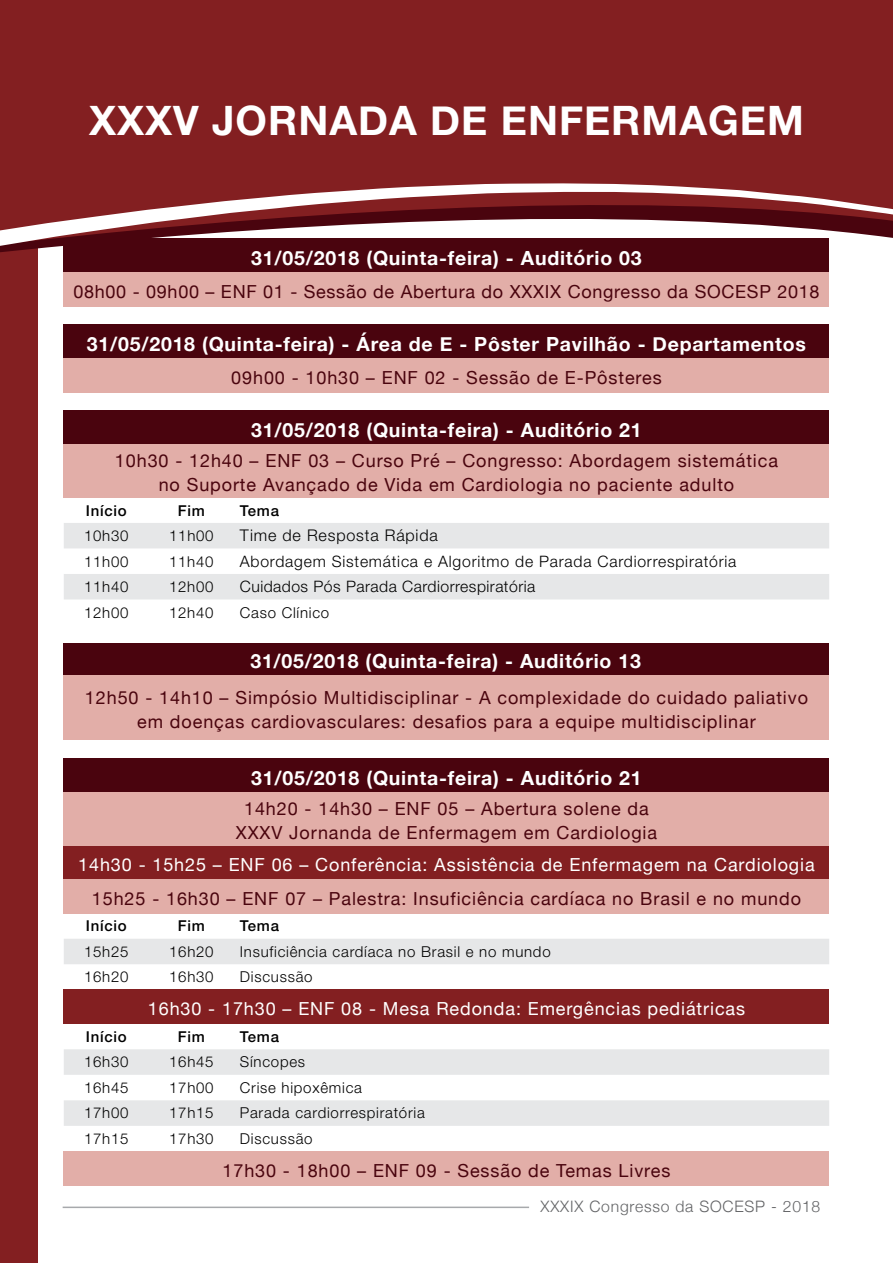
<style>
.page{position:relative;width:893px;height:1263px;background:#fff}
.page>*{position:absolute;margin:0;border:0;box-sizing:border-box;transform-origin:0 0}
.t1{font:700 40.5px "Helvetica Neue";letter-spacing:.025em;color:#fff}
.t2{font:700 19.5px "Helvetica Neue";letter-spacing:.04em;color:#fff}
.t3{font:18px/24px "Helvetica Neue";letter-spacing:.05em;color:#4a040e;text-align:center}
.t4{font:18px "Helvetica Neue";letter-spacing:.05em;color:#fff}
.t5{font:300 16.2px "Helvetica Neue LT Std";letter-spacing:.05em;color:#000}
.t6{font:300 15.75px "Helvetica Neue LT Std";letter-spacing:.05em;color:#000}
.t7{font:300 15.75px "Helvetica Neue LT Std";letter-spacing:.03em;color:#000}
.t8{font:300 15.75px "Helvetica Neue";letter-spacing:.05em;color:#636466}
.t9{font:300 15px "Helvetica Neue LT Std";letter-spacing:.05em;color:#000}
.t10{font:500 15px "Helvetica Neue LT Std";letter-spacing:.05em;color:#000}
</style>
<div class="page">
<hr style="left:63px;top:1206px;width:466px;height:2px;background:#a7a9ac">
<div style="left:0;top:0;width:38px;height:1263px;background:#831f21"></div>
<div style="left:38px;top:0;width:855px;height:183px;background:#831f21"></div>
<svg style="left:0;top:183px;width:893px;height:70px"></svg>
<div style="left:64px;top:238px;width:765px;height:34px;background:#4a040e"></div>
<div style="left:64px;top:272px;width:765px;height:34px;background:#e2aea8"></div>
<div style="left:64px;top:324px;width:765px;height:34px;background:#4a040e"></div>
<div style="left:64px;top:358px;width:765px;height:34px;background:#e2aea8"></div>
<div style="left:64px;top:410px;width:765px;height:34px;background:#4a040e"></div>
<div style="left:64px;top:444px;width:765px;height:53px;background:#e2aea8"></div>
<svg style="left:64px;top:523px;width:765px;height:76px;fill:#e6e7e8"></svg>
<div style="left:64px;top:758px;width:765px;height:34px;background:#4a040e"></div>
<div style="left:64px;top:845px;width:765px;height:34px;background:#831f21"></div>
<div style="left:64px;top:879px;width:765px;height:34px;background:#e2aea8"></div>
<div style="left:64px;top:792px;width:765px;height:53px;background:#e2aea8"></div>
<div style="left:64px;top:1151px;width:765px;height:34px;background:#e2aea8"></div>
<div style="left:64px;top:990px;width:765px;height:34px;background:#831f21"></div>
<svg style="left:64px;top:1049px;width:765px;height:77px;fill:#e6e7e8"></svg>
<div style="left:64px;top:939px;width:765px;height:25px;background:#e6e7e8"></div>
<div style="left:64px;top:674px;width:765px;height:66px;background:#e2aea8"></div>
<div style="left:63px;top:643px;width:765px;height:31px;background:#4a040e"></div>
<h1 class="t1" style="left:89px;top:89px;width:716px">XXXV JORNADA DE ENFERMAGEM</h1>
<p class="t2" style="left:251px;top:242px;width:392px">31/05/2018 (Quinta-feira) - Auditório 03</p>
<p class="t3" style="left:73px;top:280px;width:748px">08h00 - 09h00 – ENF 01 - Sessão de Abertura do XXXIX Congresso da SOCESP 2018</p>
<p class="t2" style="left:87px;top:328px;width:721px">31/05/2018 (Quinta-feira) - Área de E - Pôster Pavilhão - Departamentos</p>
<p class="t3" style="left:231px;top:366px;width:432px">09h00 - 10h30 – ENF 02 - Sessão de E-Pôsteres</p>
<p class="t2" style="left:251px;top:414px;width:392px">31/05/2018 (Quinta-feira) - Auditório 21</p>
<p class="t3" style="left:115px;top:450px;width:665px">10h30 - 12h40 – ENF 03 – Curso Pré – Congresso: Abordagem sistemática no Suporte Avançado de Vida em Cardiologia no paciente adulto</p>
<p class="t10" style="left:86px;top:501px;width:42px">Início</p>
<p class="t10" style="left:178px;top:501px;width:29px">Fim</p>
<p class="t10" style="left:240px;top:501px;width:41px">Tema</p>
<p class="t9" style="left:84px;top:526px;width:46px">10h30</p>
<p class="t9" style="left:169px;top:526px;width:46px">11h00</p>
<p class="t5" style="left:240px;top:526px;width:199px">Time de Resposta Rápida</p>
<p class="t9" style="left:84px;top:552px;width:46px">11h00</p>
<p class="t9" style="left:169px;top:552px;width:46px">11h40</p>
<p class="t6" style="left:240px;top:552px;width:498px">Abordagem Sistemática e Algoritmo de Parada Cardiorrespiratória</p>
<p class="t9" style="left:84px;top:578px;width:46px">11h40</p>
<p class="t9" style="left:169px;top:578px;width:46px">12h00</p>
<p class="t7" style="left:240px;top:577px;width:297px">Cuidados Pós Parada Cardiorrespiratória</p>
<p class="t9" style="left:84px;top:603px;width:46px">12h00</p>
<p class="t9" style="left:169px;top:603px;width:46px">12h40</p>
<p class="t9" style="left:240px;top:603px;width:91px">Caso Clínico</p>
<p class="t2" style="left:250px;top:646px;width:392px">31/05/2018 (Quinta-feira) - Auditório 13</p>
<p class="t3" style="left:85px;top:686px;width:725px">12h50 - 14h10 – Simpósio Multidisciplinar - A complexidade do cuidado paliativo em doenças cardiovasculares: desafios para a equipe multidisciplinar</p>
<p class="t2" style="left:251px;top:762px;width:392px">31/05/2018 (Quinta-feira) - Auditório 21</p>
<p class="t3" style="left:236px;top:798px;width:423px">14h20 - 14h30 – ENF 05 – Abertura solene da<br>XXXV Jornanda de Enfermagem em Cardiologia</p>
<p class="t4" style="left:78px;top:851px;width:738px">14h30 - 15h25 – ENF 06 – Conferência: Assistência de Enfermagem na Cardiologia</p>
<p class="t3" style="left:92px;top:887px;width:711px">15h25 - 16h30 – ENF 07 – Palestra: Insuficiência cardíaca no Brasil e no mundo</p>
<p class="t10" style="left:86px;top:917px;width:42px">Início</p>
<p class="t10" style="left:178px;top:917px;width:29px">Fim</p>
<p class="t10" style="left:240px;top:917px;width:41px">Tema</p>
<p class="t9" style="left:84px;top:942px;width:46px">15h25</p>
<p class="t9" style="left:169px;top:942px;width:46px">16h20</p>
<p class="t9" style="left:240px;top:942px;width:312px">Insuficiência cardíaca no Brasil e no mundo</p>
<p class="t9" style="left:84px;top:968px;width:46px">16h20</p>
<p class="t9" style="left:169px;top:968px;width:46px">16h30</p>
<p class="t9" style="left:240px;top:968px;width:74px">Discussão</p>
<p class="t4" style="left:148px;top:996px;width:599px">16h30 - 17h30 – ENF 08 - Mesa Redonda: Emergências pediátricas</p>
<p class="t10" style="left:86px;top:1027px;width:42px">Início</p>
<p class="t10" style="left:178px;top:1027px;width:29px">Fim</p>
<p class="t10" style="left:240px;top:1027px;width:41px">Tema</p>
<p class="t9" style="left:84px;top:1053px;width:46px">16h30</p>
<p class="t9" style="left:169px;top:1053px;width:46px">16h45</p>
<p class="t9" style="left:240px;top:1053px;width:67px">Síncopes</p>
<p class="t9" style="left:84px;top:1078px;width:46px">16h45</p>
<p class="t9" style="left:169px;top:1078px;width:46px">17h00</p>
<p class="t9" style="left:240px;top:1078px;width:124px">Crise hipoxêmica</p>
<p class="t9" style="left:84px;top:1104px;width:46px">17h00</p>
<p class="t9" style="left:169px;top:1104px;width:46px">17h15</p>
<p class="t9" style="left:240px;top:1104px;width:186px">Parada cardiorrespiratória</p>
<p class="t9" style="left:84px;top:1129px;width:46px">17h15</p>
<p class="t9" style="left:169px;top:1129px;width:46px">17h30</p>
<p class="t9" style="left:240px;top:1129px;width:74px">Discussão</p>
<p class="t3" style="left:223px;top:1159px;width:449px">17h30 - 18h00 – ENF 09 - Sessão de Temas Livres</p>
<p class="t8" style="left:541px;top:1193px;width:281px">XXXIX Congresso da SOCESP - 2018</p>
</div>
